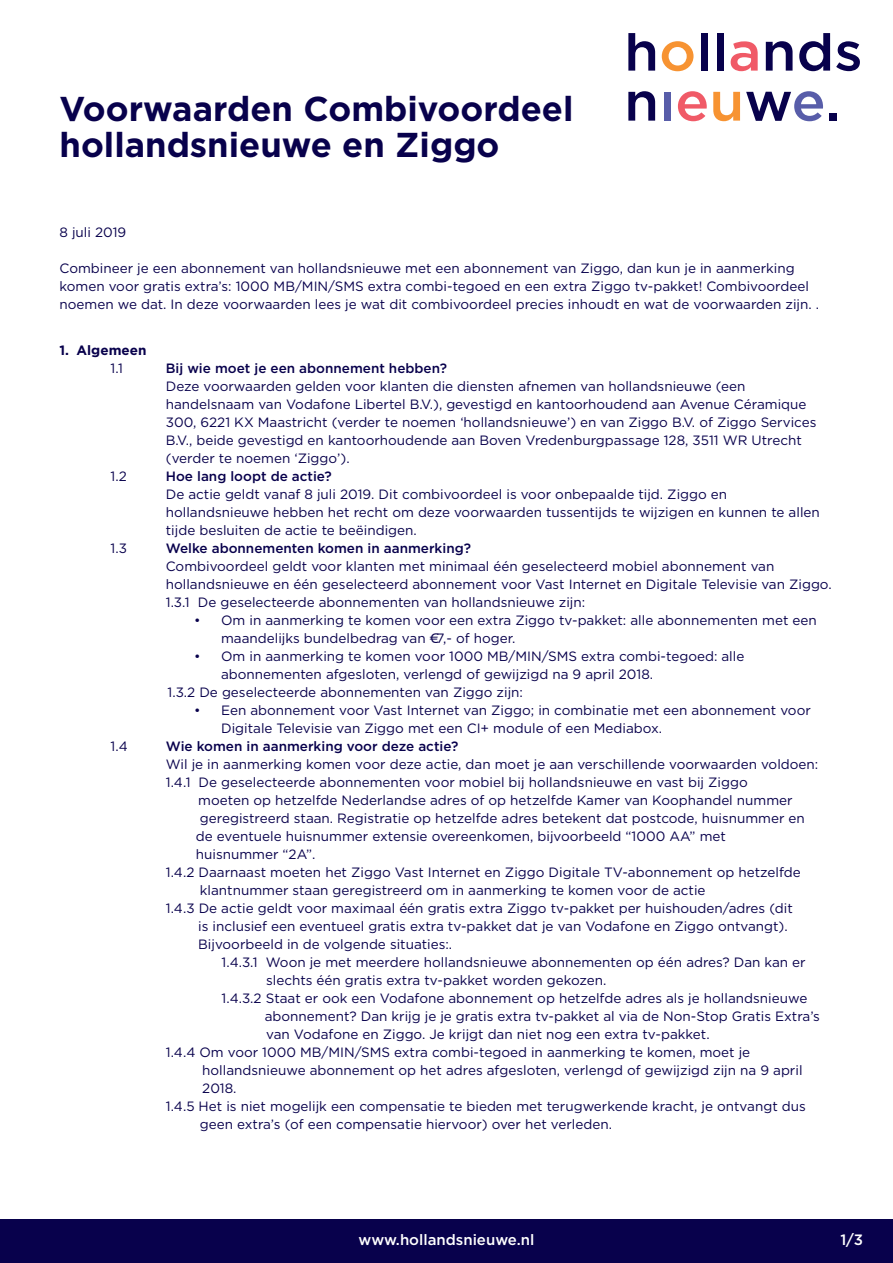
<style>
.page{position:relative;width:893px;height:1263px;background:#fff}
.page>*{position:absolute;margin:0;border:0;box-sizing:border-box;transform-origin:0 0}
.t1{font:700 34.5px/36px "Gotham HTF";color:#08014c}
.t2{font:500 15px "Gotham HTF";color:#fff}
.t3{font:13.5px/18px "Gotham HTF";color:#08014c}
.t4{font:500 13.5px "Gotham HTF";color:#08014c}
.t5{font:700 13.5px "Gotham HTF";color:#08014c}
.s1{font-weight:500}
</style>
<div class="page">
<svg style="left:628px;top:33px;width:27px;height:38px"></svg>
<svg style="left:662px;top:41px;width:31px;height:30px"></svg>
<div style="left:701px;top:33px;width:7px;height:38px;background:#08014c"></div>
<div style="left:717px;top:33px;width:7px;height:38px;background:#08014c"></div>
<svg style="left:731px;top:41px;width:27px;height:30px"></svg>
<svg style="left:766px;top:41px;width:26px;height:30px"></svg>
<svg style="left:799px;top:33px;width:31px;height:38px"></svg>
<svg style="left:836px;top:41px;width:24px;height:30px"></svg>
<svg style="left:628px;top:91px;width:27px;height:30px"></svg>
<div style="left:664px;top:92px;width:7px;height:29px;background:#585da9"></div>
<svg style="left:678px;top:91px;width:29px;height:30px"></svg>
<svg style="left:713px;top:92px;width:27px;height:29px"></svg>
<svg style="left:746px;top:91px;width:77px;height:30px"></svg>
<div style="left:829px;top:113px;width:7px;height:8px;background:#08014c"></div>
<div style="left:0;top:1219px;width:893px;height:44px;background:#08014c"></div>
<h1 class="t1" style="left:60px;top:90px;width:515px">Voorwaarden Combivoordeel hollandsnieuwe en Ziggo</h1>
<p class="t3" style="left:60px;top:223px;width:68px">8 juli 2019</p>
<p class="t3" style="left:60px;top:259px;width:761px">Combineer je een abonnement van hollandsnieuwe met een abonnement van Ziggo, dan kun je in aanmerking komen voor gratis extra’s: 1000 MB/MIN/SMS extra combi-tegoed en een extra Ziggo tv-pakket! Combivoordeel noemen we dat. In deze voorwaarden lees je wat dit combivoordeel precies inhoudt en wat de voorwaarden zijn. .</p>
<p class="t5" style="left:60px;top:343px;width:88px">1. Algemeen</p>
<p class="t3" style="left:111px;top:359px;width:14px">1.1</p>
<p class="t3" style="left:166px;top:359px;width:652px"><span class="s1">Bij wie moet je een abonnement hebben?<br></span>Deze voorwaarden gelden voor klanten die diensten afnemen van hollandsnieuwe (een handelsnaam van Vodafone Libertel B.V.), gevestigd en kantoorhoudend aan Avenue Céramique 300, 6221 KX Maastricht (verder te noemen ‘hollandsnieuwe’) en van Ziggo B.V. of Ziggo Services B.V., beide gevestigd en kantoorhoudende aan Boven Vredenburgpassage 128, 3511 WR Utrecht (verder te noemen ‘Ziggo’).</p>
<p class="t3" style="left:111px;top:467px;width:18px">1.2</p>
<p class="t3" style="left:166px;top:467px;width:655px"><span class="s1">Hoe lang loopt de actie?<br></span>De actie geldt vanaf 8 juli 2019. Dit combivoordeel is voor onbepaalde tijd. Ziggo en hollandsnieuwe hebben het recht om deze voorwaarden tussentijds te wijzigen en kunnen te allen tijde besluiten de actie te beëindigen.</p>
<p class="t3" style="left:111px;top:539px;width:18px">1.3</p>
<p class="t3" style="left:166px;top:539px;width:667px"><span class="s1">Welke abonnementen komen in aanmerking?<br></span>Combivoordeel geldt voor klanten met minimaal één geselecteerd mobiel abonnement van hollandsnieuwe en één geselecteerd abonnement voor Vast Internet en Digitale Televisie van Ziggo.<br>1.3.1 De geselecteerde abonnementen van hollandsnieuwe zijn:</p>
<p class="t3" style="left:221px;top:611px;width:597px;text-indent:-27px">• Om in aanmerking te komen voor een extra Ziggo tv-pakket: alle abonnementen met een maandelijks bundelbedrag van €7,- of hoger.</p>
<p class="t3" style="left:221px;top:647px;width:525px;text-indent:-27px">• Om in aanmerking te komen voor 1000 MB/MIN/SMS extra combi-tegoed: alle abonnementen afgesloten, verlengd of gewijzigd na 9 april 2018.</p>
<p class="t3" style="left:168px;top:683px;width:357px">1.3.2 De geselecteerde abonnementen van Ziggo zijn:</p>
<p class="t3" style="left:221px;top:701px;width:591px;text-indent:-27px">• Een abonnement voor Vast Internet van Ziggo; in combinatie met een abonnement voor<br>Digitale Televisie van Ziggo met een CI+ module of een Mediabox.</p>
<p class="t3" style="left:111px;top:737px;width:19px">1.4</p>
<p class="t4" style="left:166px;top:739px;width:294px">Wie komen in aanmerking voor deze actie?</p>
<p class="t3" style="left:166px;top:755px;width:654px">Wil je in aanmerking komen voor deze actie, dan moet je aan verschillende voorwaarden voldoen:</p>
<p class="t3" style="left:166px;top:773px;width:583px">1.4.1 De geselecteerde abonnementen voor mobiel bij hollandsnieuwe en vast bij Ziggo</p>
<p class="t3" style="left:198px;top:791px;width:596px">moeten op hetzelfde Nederlandse adres of op hetzelfde Kamer van Koophandel nummer</p>
<p class="t3" style="left:200px;top:809px;width:606px">geregistreerd staan. Registratie op hetzelfde adres betekent dat postcode, huisnummer en</p>
<p class="t3" style="left:196px;top:827px;width:532px">de eventuele huisnummer extensie overeenkomen, bijvoorbeeld “1000 AA” met</p>
<p class="t3" style="left:196px;top:845px;width:121px">huisnummer “2A”.</p>
<p class="t3" style="left:166px;top:863px;width:636px">1.4.2 Daarnaast moeten het Ziggo Vast Internet en Ziggo Digitale TV-abonnement op hetzelfde</p>
<p class="t3" style="left:200px;top:881px;width:507px">klantnummer staan geregistreerd om in aanmerking te komen voor de actie</p>
<p class="t3" style="left:166px;top:899px;width:628px">1.4.3 De actie geldt voor maximaal één gratis extra Ziggo tv-pakket per huishouden/adres (dit</p>
<p class="t3" style="left:198px;top:917px;width:591px">is inclusief een eventueel gratis extra tv-pakket dat je van Vodafone en Ziggo ontvangt).</p>
<p class="t3" style="left:198px;top:935px;width:256px">Bijvoorbeeld in de volgende situaties:.</p>
<p class="t3" style="left:222px;top:953px;width:586px">1.4.3.1 Woon je met meerdere hollandsnieuwe abonnementen op één adres? Dan kan er</p>
<p class="t3" style="left:266px;top:971px;width:342px">slechts één gratis extra tv-pakket worden gekozen.</p>
<p class="t3" style="left:222px;top:989px;width:587px">1.4.3.2 Staat er ook een Vodafone abonnement op hetzelfde adres als je hollandsnieuwe</p>
<p class="t3" style="left:265px;top:1007px;width:557px">abonnement? Dan krijg je je gratis extra tv-pakket al via de Non-Stop Gratis Extra’s</p>
<p class="t3" style="left:266px;top:1025px;width:445px">van Vodafone en Ziggo. Je krijgt dan niet nog een extra tv-pakket.</p>
<p class="t3" style="left:166px;top:1043px;width:586px">1.4.4 Om voor 1000 MB/MIN/SMS extra combi-tegoed in aanmerking te komen, moet je</p>
<p class="t3" style="left:202px;top:1061px;width:602px">hollandsnieuwe abonnement op het adres afgesloten, verlengd of gewijzigd zijn na 9 april</p>
<p class="t3" style="left:202px;top:1079px;width:36px">2018.</p>
<p class="t3" style="left:166px;top:1097px;width:641px">1.4.5 Het is niet mogelijk een compensatie te bieden met terugwerkende kracht, je ontvangt dus</p>
<p class="t3" style="left:200px;top:1115px;width:414px">geen extra’s (of een compensatie hiervoor) over het verleden.</p>
<p class="t2" style="left:359px;top:1231px;width:177px">www.hollandsnieuwe.nl</p>
<p class="t2" style="left:840px;top:1231px;width:24px">1/3</p>
</div>
